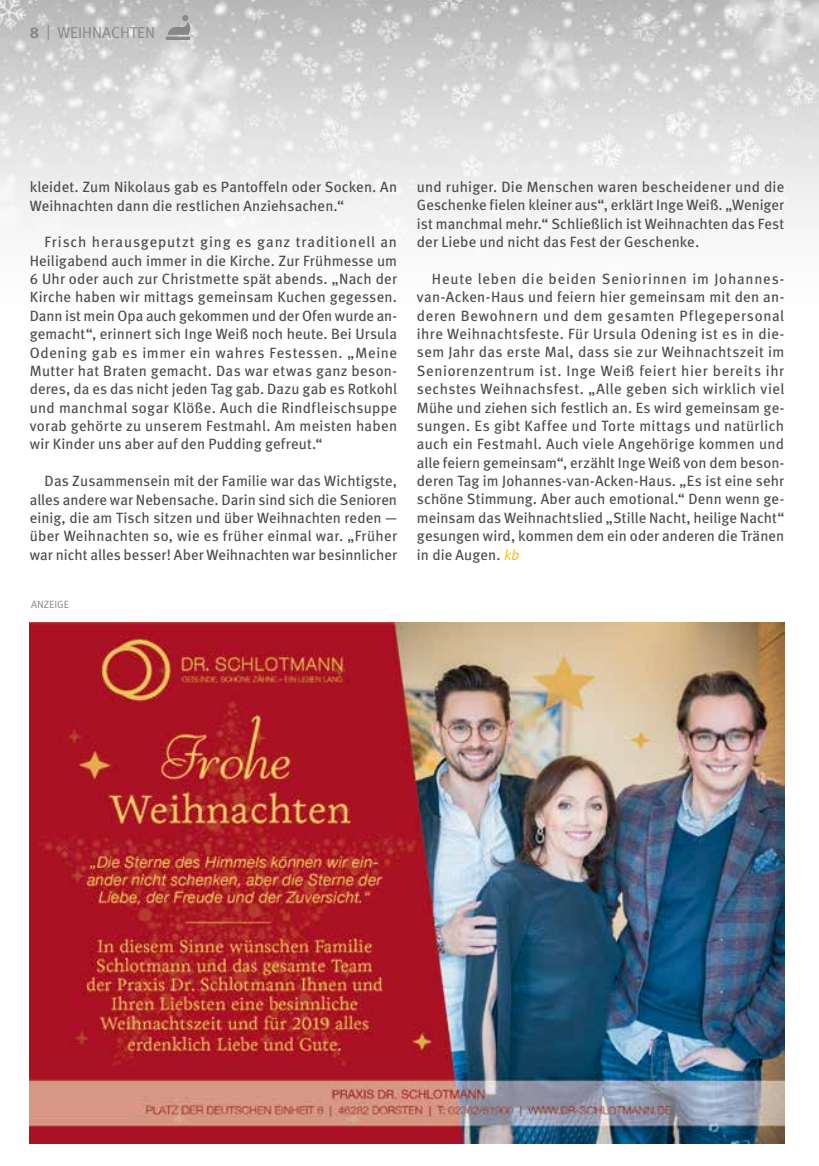
<style>
.page{position:relative;width:819px;height:1166px;background:#fff}
.page>*{position:absolute;margin:0;border:0;box-sizing:border-box;transform-origin:0 0}
.t1{font:15.75px "Meta Normal";color:#87888a}
.t2{font:14.88px/18.4px "Meta";letter-spacing:.005em;color:#4b4b4d;text-align:justify}
.t3{font:10.5px "Meta Normal";color:#87888a}
.s1{font-family:"Meta";font-weight:700}
.s2{font-family:"Meta Normal";font-style:italic;color:#fabb00}
</style>
<div class="page">
<hr style="left:818px;top:0;width:1px;height:358px;background:#eceded">
<img style="left:0;top:0;width:819px;height:318px">
<svg style="left:165px;top:15px;width:25px;height:25px"></svg>
<img style="left:30px;top:623px;width:754px;height:520px">
<p class="t1" style="left:30px;top:23px;width:127px"><span class="s1">8</span> | WEIHNACHTEN</p>
<p class="t2" style="left:30px;top:177px;width:369px">kleidet. Zum Nikolaus gab es Pantoffeln oder Socken. An<br>Weihnachten dann die restlichen Anziehsachen.“</p>
<p class="t2" style="left:30px;top:232px;width:369px;text-indent:15px">Frisch herausgeputzt ging es ganz traditionell an Heiligabend auch immer in die Kirche. Zur Frühmesse um 6 Uhr oder auch zur Christmette spät abends. „Nach der Kirche haben wir mittags gemeinsam Kuchen gegessen.<br>Dann ist mein Opa auch gekommen und der Ofen wurde an&shy;gemacht“, erinnert sich Inge Weiß noch heute. Bei Ursula Odening gab es immer ein wahres Festessen. „Meine Mutter hat Braten gemacht. Das war etwas ganz beson&shy;deres, da es das nicht jeden Tag gab. Dazu gab es Rotkohl und manchmal sogar Klöße. Auch die Rindfleischsuppe vorab gehörte zu unserem Festmahl. Am meisten haben wir Kinder uns aber auf den Pudding gefreut.“</p>
<p class="t2" style="left:30px;top:471px;width:369px;text-indent:15px">Das Zusammensein mit der Familie war das Wichtigste, alles andere war Nebensache. Darin sind sich die Senioren einig, die am Tisch sitzen und über Weihnachten reden — über Weihnachten so, wie es früher einmal war. „Früher war nicht alles besser! Aber Weihnachten war besinnlicher</p>
<p class="t3" style="left:31px;top:598px;width:40px">ANZEIGE</p>
<p class="t2" style="left:417px;top:177px;width:369px">und ruhiger. Die Menschen waren bescheidener und die Geschenke fielen kleiner aus“, erklärt Inge Weiß. „Weniger ist manchmal mehr.“ Schließlich ist Weihnachten das Fest der Liebe und nicht das Fest der Geschenke.</p>
<p class="t2" style="left:417px;top:269px;width:369px;text-indent:15px">Heute leben die beiden Seniorinnen im Johannes&shy;van-Acken-Haus und feiern hier gemeinsam mit den an&shy;deren Bewohnern und dem gesamten Pflegepersonal ihre Weihnachtsfeste. Für Ursula Odening ist es in die&shy;sem Jahr das erste Mal, dass sie zur Weihnachtszeit im Seniorenzentrum ist. Inge Weiß feiert hier bereits ihr sechstes Weihnachsfest. „Alle geben sich wirklich viel Mühe und ziehen sich festlich an. Es wird gemeinsam ge&shy;sungen. Es gibt Kaffee und Torte mittags und natürlich auch ein Festmahl. Auch viele Angehörige kommen und alle feiern gemeinsam“, erzählt Inge Weiß von dem beson&shy;deren Tag im Johannes-van-Acken-Haus. „Es ist eine sehr schöne Stimmung. Aber auch emotional.“ Denn wenn ge&shy;meinsam das Weihnachtslied „Stille Nacht, heilige Nacht“ gesungen wird, kommen dem ein oder anderen die Tränen in die Augen. <span class="s2">kb</span></p>
</div>
